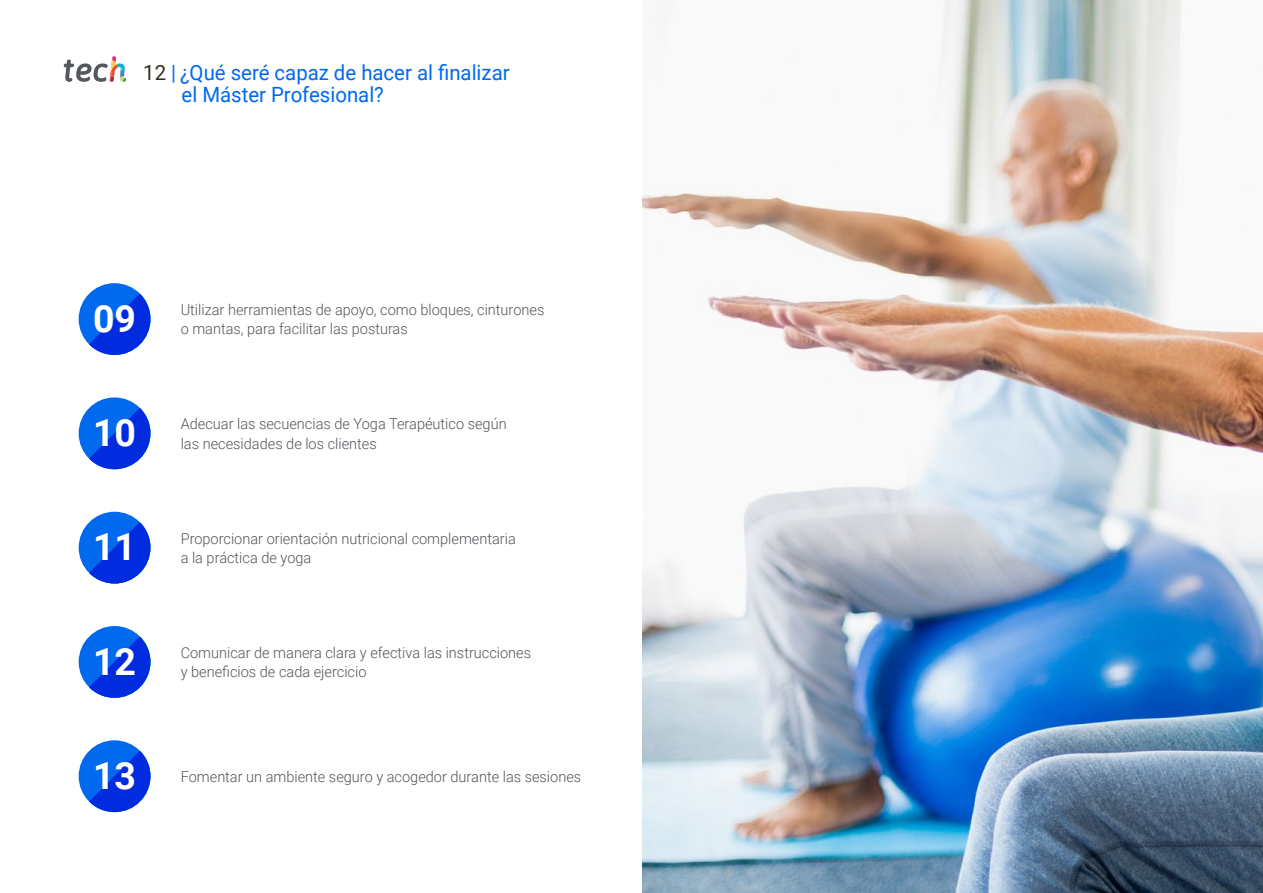
<style>
.page{position:relative;width:1263px;height:893px;background:#fff}
.page>*{position:absolute;margin:0;border:0;box-sizing:border-box;transform-origin:0 0}
.t1{font:700 37.5px "Roboto";color:#fff}
.t2{font:21px/22.5px "Roboto";color:#0169ee}
.t3{font:300 15px/19.5px "Roboto";color:#52555b}
.s1{color:#312e20}
</style>
<div class="page">
<svg style="left:64px;top:56px;width:62px;height:26px"></svg>
<div style="left:79px;top:512px;width:71px;height:71px;background:#0169ee;border-radius:50%"></div>
<svg style="left:89px;top:522px;width:61px;height:61px"></svg>
<div style="left:79px;top:740px;width:71px;height:72px;background:#0169ee;border-radius:50%"></div>
<svg style="left:89px;top:751px;width:61px;height:61px"></svg>
<div style="left:79px;top:626px;width:71px;height:72px;background:#0169ee;border-radius:50%"></div>
<svg style="left:89px;top:636px;width:61px;height:62px"></svg>
<div style="left:79px;top:397px;width:71px;height:72px;background:#0169ee;border-radius:50%"></div>
<svg style="left:89px;top:408px;width:61px;height:61px"></svg>
<div style="left:79px;top:283px;width:71px;height:72px;background:#0169ee;border-radius:50%"></div>
<svg style="left:89px;top:294px;width:61px;height:61px"></svg>
<img style="left:642px;top:0;width:621px;height:893px">
<h2 class="t2" style="left:182px;top:60px;width:330px;text-indent:-38px"><span class="s1">12</span> | ¿Qué seré capaz de hacer al finalizar el Máster Profesional?</h2>
<h1 class="t1" style="left:93px;top:292px;width:45px">09</h1>
<h1 class="t1" style="left:93px;top:406px;width:45px">10</h1>
<p class="t3" style="left:181px;top:299px;width:365px">Utilizar herramientas de apoyo, como bloques, cinturones</p>
<p class="t3" style="left:181px;top:319px;width:229px">o mantas, para facilitar las posturas</p>
<p class="t3" style="left:181px;top:414px;width:327px">Adecuar las secuencias de Yoga Terapéutico según</p>
<p class="t3" style="left:181px;top:433px;width:198px">las necesidades de los clientes</p>
<h1 class="t1" style="left:93px;top:521px;width:45px">11</h1>
<p class="t3" style="left:181px;top:528px;width:337px">Proporcionar orientación nutricional complementaria a la práctica de yoga</p>
<h1 class="t1" style="left:93px;top:635px;width:45px">12</h1>
<p class="t3" style="left:181px;top:642px;width:352px">Comunicar de manera clara y efectiva las instrucciones y beneficios de cada ejercicio</p>
<h1 class="t1" style="left:93px;top:749px;width:45px">13</h1>
<p class="t3" style="left:181px;top:766px;width:402px">Fomentar un ambiente seguro y acogedor durante las sesiones</p>
</div>
